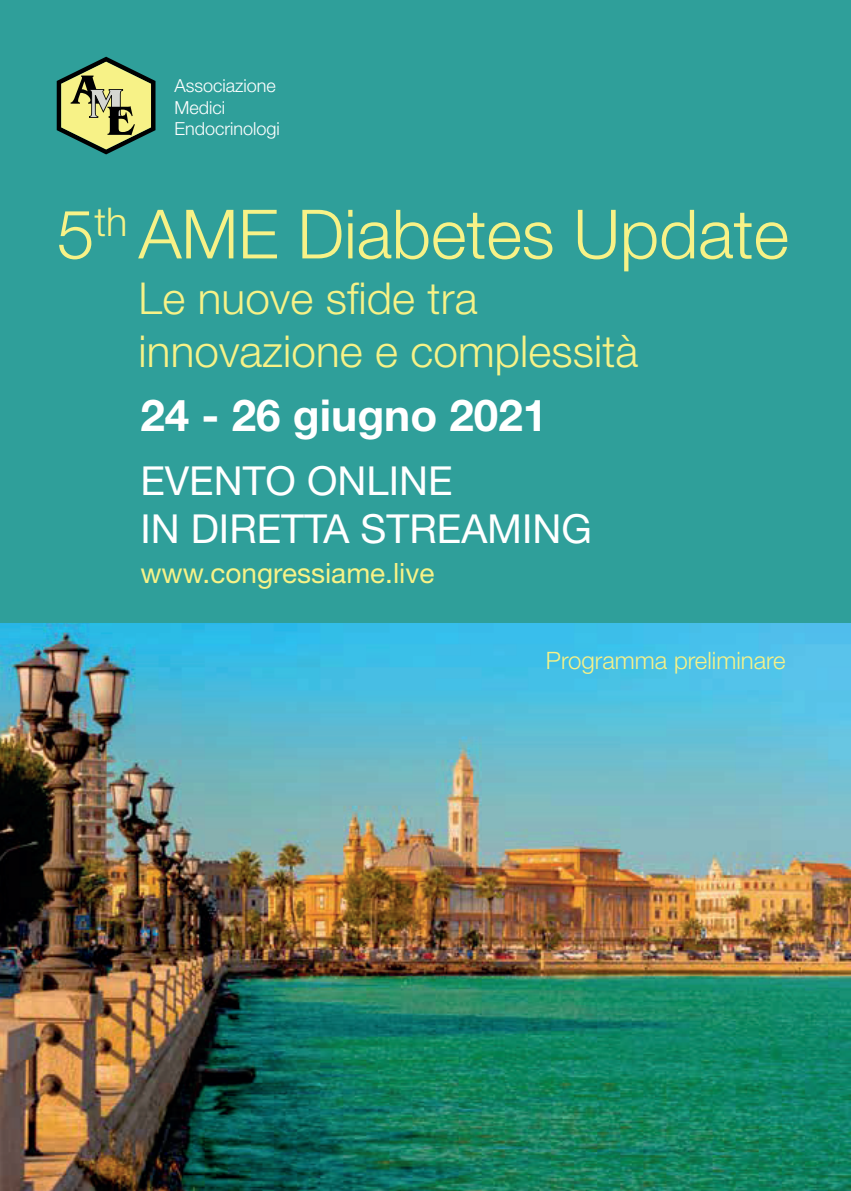
<style>
.page{position:relative;width:851px;height:1191px;background:#fff}
.page>*{position:absolute;margin:0;border:0;box-sizing:border-box;transform-origin:0 0}
.t1{font:300 68px "Helvetica Neue LT Std";color:#f7f287}
.t2{font:300 44px/52.8px "Helvetica Neue LT Std";letter-spacing:.005em;color:#f7f287}
.t3{font:700 44px "Helvetica Neue LT Std";color:#fff}
.t4{font:40px/48px "Helvetica Neue LT Std";color:#fff}
.t5{font:28px "Helvetica Neue LT Std";color:#f7f287}
.t6{font:300 24px "Helvetica Neue LT Std";color:#f7f287}
.t7{font:300 18px/21.6px "Helvetica Neue LT Std";color:#fff}
</style>
<div class="page">
<div style="left:0;top:0;width:850px;height:624px;background:#2f9f9a"></div>
<svg style="left:57px;top:57px;width:98px;height:97px"></svg>
<img style="left:0;top:624px;width:850px;height:567px">
<p class="t7" style="left:174px;top:75px;width:107px">Associazione<br>Medici<br>Endocrinologi</p>
<h1 class="t1" style="left:57px;top:193px;width:733px">5<sup>th</sup> AME Diabetes Update</h1>
<p class="t2" style="left:139px;top:271px;width:501px">Le nuove sfide tra innovazione e complessità</p>
<p class="t3" style="left:140px;top:388px;width:408px">24 - 26 giugno 2021</p>
<p class="t4" style="left:140px;top:456px;width:453px">EVENTO ONLINE<br>IN DIRETTA STREAMING</p>
<p class="t5" style="left:140px;top:556px;width:295px">www.congressiame.live</p>
<p class="t6" style="left:546px;top:646px;width:241px">Programma preliminare</p>
</div>
